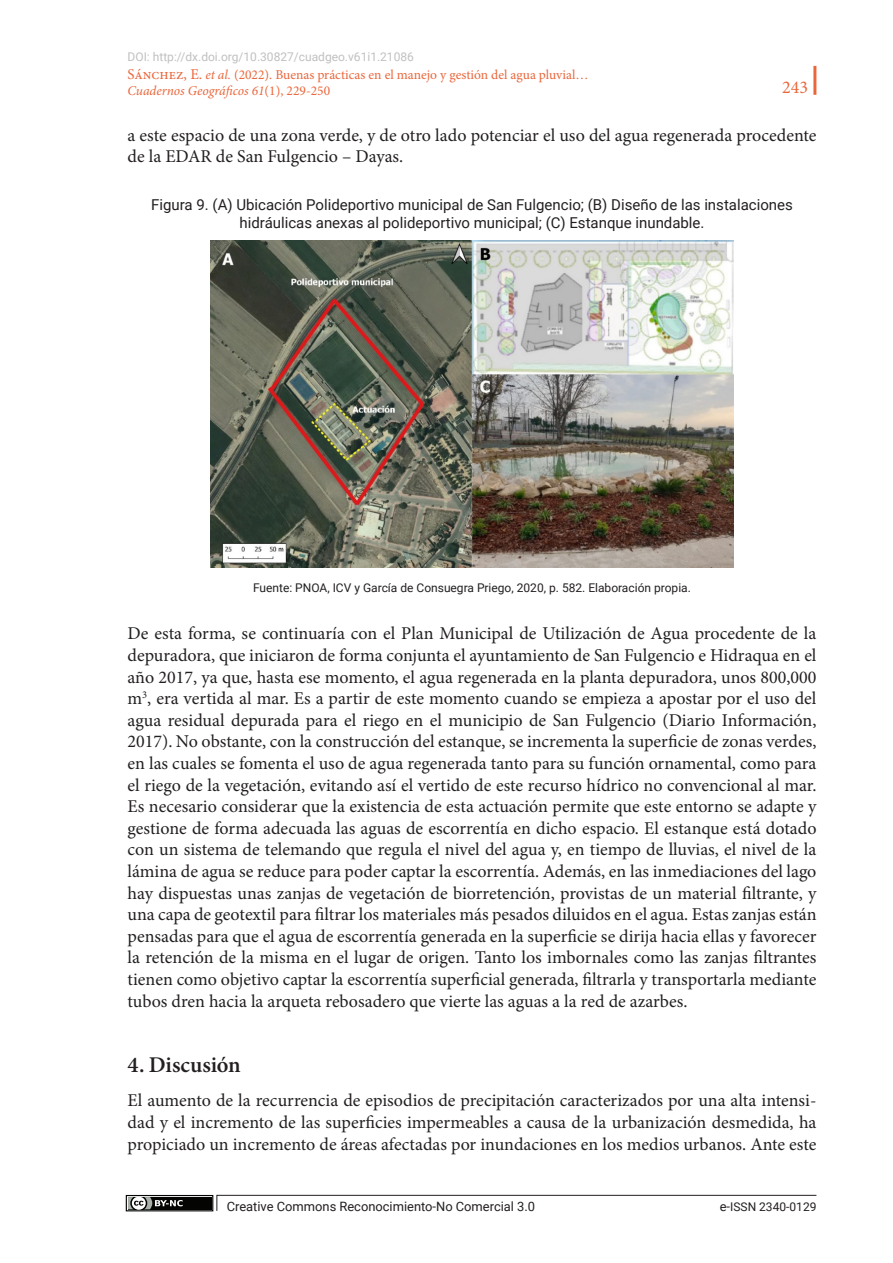
<style>
.page{position:relative;width:893px;height:1263px;background:#fff}
.page>*{position:absolute;margin:0;border:0;box-sizing:border-box;transform-origin:0 0}
.t1{font:600 22.5px "Minion Pro";color:#231f20}
.t2{font:18px/21.6px "Minion Pro";color:#231f20;text-align:justify}
.t3{font:18px "Minion Pro";color:#ea663b}
.sps_figur_titulo{font:15px/18px "Roboto";color:#231f20;text-align:center}
.t4{font:13.5px/16.2px "Minion Pro";color:#ea663b}
.t5{font:12.9px "Roboto";color:#231f20}
.sps_pies_figuras{font:12px "Roboto";color:#231f20}
.t6{font:12px "Roboto";color:#c0c0c0}
.s1{font-size:15px}
.s2{font-style:italic}
.s3{font-size:12.9px}
</style>
<div class="page">
<hr style="left:813px;top:66px;width:3px;height:29px;background:#ea663b">
<svg style="left:216px;top:1195px;width:601px;height:16px"></svg>
<div style="left:126px;top:1195px;width:87px;height:16px;border:1px solid #040503"></div>
<div style="left:128px;top:1197px;width:83px;height:12px;background:#040503"></div>
<svg style="left:128px;top:1197px;width:55px;height:12px"></svg>
<img style="left:211px;top:241px;width:522px;height:327px">
<p class="t6" style="left:128px;top:48px;width:288px">DOI: http://dx.doi.org/10.30827/cuadgeo.v61i1.21086</p>
<p class="t4" style="left:128px;top:66px;width:463px"><span class="s1">Sánchez, E.</span> <span class="s2">et al.</span> (2022). Buenas prácticas en el manejo y gestión del agua pluvial…<br><span class="s2">Cuadernos Geográficos 61</span>(1), 229-250</p>
<p class="t2" style="left:128px;top:124px;width:690px">a este espacio de una zona verde, y de otro lado potenciar el uso del agua regenerada procedente de la EDAR de San Fulgencio – Dayas.</p>
<p class="sps_figur_titulo" style="left:151px;top:195px;width:643px">Figura 9. (A) Ubicación Polideportivo municipal de San Fulgencio; (B) Diseño de las instalaciones hidráulicas anexas al polideportivo municipal; (C) Estanque inundable.</p>
<p class="t3" style="left:782px;top:75px;width:27px">243</p>
<p class="sps_pies_figuras" style="left:253px;top:580px;width:439px">Fuente: PNOA, ICV y García de Consuegra Priego, 2020, p. 582. Elaboración propia.</p>
<p class="t2" style="left:128px;top:623px;width:690px">De esta forma, se continuaría con el Plan Municipal de Utilización de Agua procedente de la depuradora, que iniciaron de forma conjunta el ayuntamiento de San Fulgencio e Hidraqua en el año 2017, ya que, hasta ese momento, el agua regenerada en la planta depuradora, unos 800,000 m<sup>3</sup>, era vertida al mar. Es a partir de este momento cuando se empieza a apostar por el uso del agua residual depurada para el riego en el municipio de San Fulgencio (Diario Información, 2017). No obstante, con la construcción del estanque, se incrementa la superficie de zonas verdes, en las cuales se fomenta el uso de agua regenerada tanto para su función ornamental, como para el riego de la vegetación, evitando así el vertido de este recurso hídrico no convencional al mar.<br>Es necesario considerar que la existencia de esta actuación permite que este entorno se adapte y gestione de forma adecuada las aguas de escorrentía en dicho espacio. El estanque está dotado con un sistema de telemando que regula el nivel del agua y, en tiempo de lluvias, el nivel de la lámina de agua se reduce para poder captar la escorrentía. Además, en las inmediaciones del lago hay dispuestas unas zanjas de vegetación de biorretención, provistas de un material filtrante, y una capa de geotextil para filtrar los materiales más pesados diluidos en el agua. Estas zanjas están pensadas para que el agua de escorrentía generada en la superficie se dirija hacia ellas y favorecer la retención de la misma en el lugar de origen. Tanto los imbornales como las zanjas filtrantes tienen como objetivo captar la escorrentía superficial generada, filtrarla y transportarla mediante tubos dren hacia la arqueta rebosadero que vierte las aguas a la red de azarbes.</p>
<p class="t1" style="left:128px;top:1049px;width:115px">4. Discusión</p>
<p class="t2" style="left:128px;top:1090px;width:690px">El aumento de la recurrencia de episodios de precipitación caracterizados por una alta intensi&shy;dad y el incremento de las superficies impermeables a causa de la urbanización desmedida, ha propiciado un incremento de áreas afectadas por inundaciones en los medios urbanos. Ante este</p>
<p class="t5" style="left:227px;top:1197px;width:310px">Creative Commons Reconocimiento-No Comercial 3.0</p>
<p class="sps_pies_figuras" style="left:720px;top:1198px;width:98px"><span class="s3">e-</span>ISSN 2340-0129</p>
</div>
